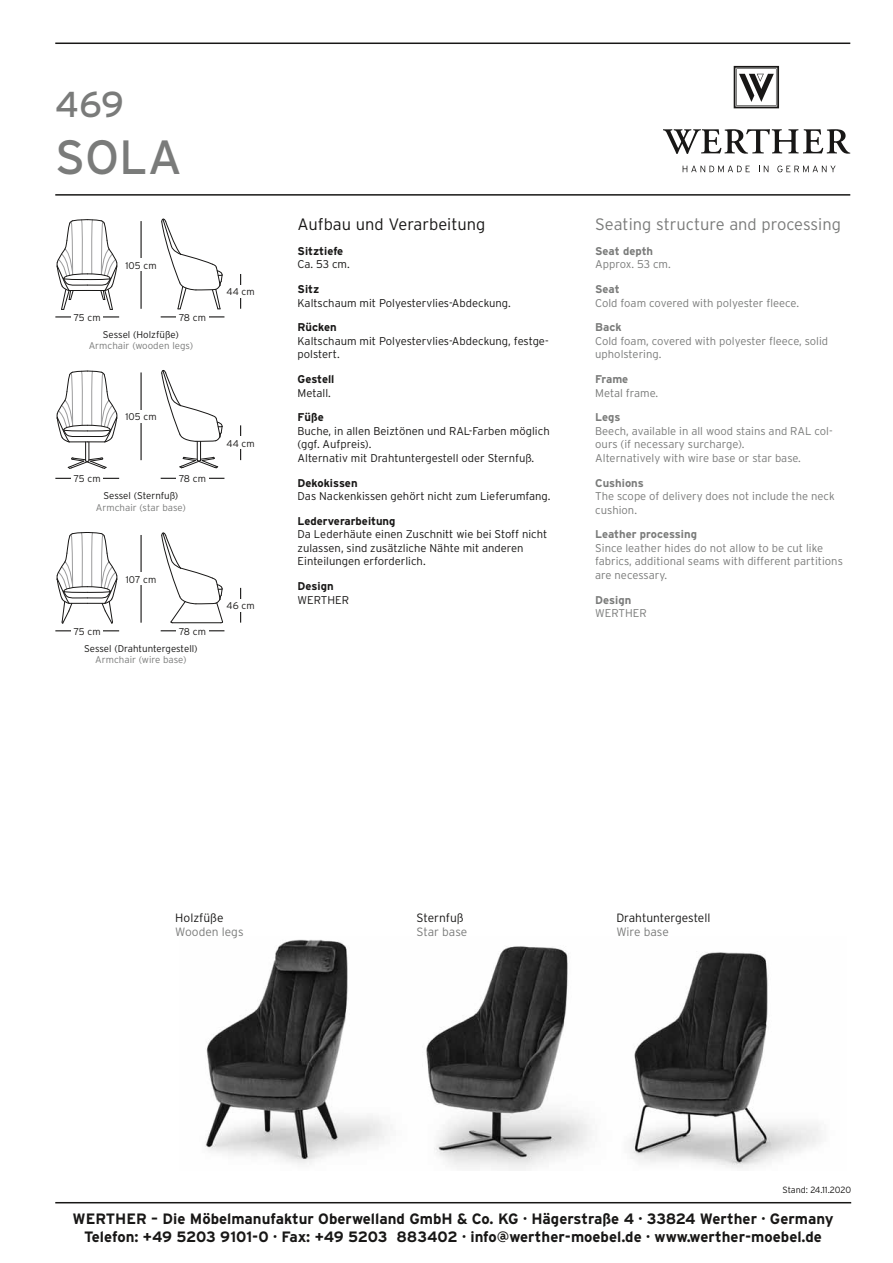
<style>
.page{position:relative;width:893px;height:1263px;background:#fff}
.page>*{position:absolute;margin:0;border:0;box-sizing:border-box;transform-origin:0 0}
.t1{font:48px "Interstate";color:#7a7b7a}
.t2{font:36px "Interstate";color:#7a7b7a}
.t3{font:300 16.5px "Interstate";color:#7a7b7a}
.t4{font:300 16.5px "Interstate";color:#181716}
.t5{font:700 15px/18px "Interstate";color:#181716;text-align:center}
.t6{font:300 12px "Interstate";color:#181716}
.t7{font:300 12px "Interstate";color:#7a7b7a}
.t8{font:300 11.25px/13.5px "Interstate";color:#7a7b7a}
.t9{font:300 11.25px/13.5px "Interstate";color:#181716}
.t10{font:700 11.25px "Interstate";color:#181716}
.t11{font:700 11.25px "Interstate";color:#7a7b7a}
.t12{font:300 9.75px "Interstate";color:#181716}
.t13{font:300 9.75px "Interstate";color:#7a7b7a}
.t14{font:300 9px "Interstate";letter-spacing:-.015em;color:#181716}
</style>
<div class="page">
<hr style="left:55px;top:1202px;width:796px;height:1px;background:#181716">
<hr style="left:55px;top:43px;width:795px;height:1px;background:#181716">
<svg style="left:683px;top:166px;width:67px;height:6px"></svg>
<svg style="left:759px;top:166px;width:9px;height:6px"></svg>
<svg style="left:777px;top:166px;width:59px;height:6px"></svg>
<svg style="left:663px;top:129px;width:187px;height:25px"></svg>
<svg style="left:734px;top:66px;width:45px;height:42px"></svg>
<hr style="left:55px;top:194px;width:795px;height:2px;background:#181716">
<img style="left:205px;top:939px;width:182px;height:225px">
<svg style="left:426px;top:946px;width:166px;height:224px"></svg>
<svg style="left:630px;top:952px;width:191px;height:216px"></svg>
<hr style="left:161px;top:316px;width:63px;height:1px;background:#181716">
<hr style="left:161px;top:478px;width:63px;height:1px;background:#181716">
<hr style="left:161px;top:630px;width:63px;height:1px;background:#181716">
<svg style="left:56px;top:219px;width:62px;height:91px"></svg>
<svg style="left:56px;top:370px;width:62px;height:99px"></svg>
<svg style="left:56px;top:532px;width:62px;height:92px"></svg>
<svg style="left:161px;top:218px;width:62px;height:92px"></svg>
<svg style="left:161px;top:370px;width:62px;height:99px"></svg>
<svg style="left:161px;top:532px;width:62px;height:92px"></svg>
<hr style="left:55px;top:316px;width:64px;height:1px;background:#181716">
<hr style="left:55px;top:478px;width:64px;height:1px;background:#181716">
<hr style="left:55px;top:630px;width:64px;height:1px;background:#181716">
<hr style="left:141px;top:221px;width:1px;height:88px;background:#181716">
<hr style="left:141px;top:372px;width:1px;height:88px;background:#181716">
<hr style="left:141px;top:535px;width:1px;height:88px;background:#181716">
<div style="left:176px;top:311px;width:33px;height:12px;background:#fff"></div>
<div style="left:176px;top:472px;width:33px;height:12px;background:#fff"></div>
<div style="left:176px;top:625px;width:33px;height:12px;background:#fff"></div>
<div style="left:71px;top:311px;width:32px;height:12px;background:#fff"></div>
<div style="left:71px;top:472px;width:32px;height:12px;background:#fff"></div>
<div style="left:71px;top:625px;width:32px;height:12px;background:#fff"></div>
<div style="left:123px;top:259px;width:36px;height:12px;background:#fff"></div>
<div style="left:123px;top:410px;width:36px;height:12px;background:#fff"></div>
<div style="left:123px;top:573px;width:36px;height:12px;background:#fff"></div>
<hr style="left:240px;top:274px;width:1px;height:35px;background:#181716">
<hr style="left:240px;top:425px;width:1px;height:35px;background:#181716">
<hr style="left:240px;top:588px;width:1px;height:35px;background:#181716">
<div style="left:224px;top:285px;width:33px;height:12px;background:#fff"></div>
<div style="left:224px;top:437px;width:33px;height:12px;background:#fff"></div>
<div style="left:224px;top:599px;width:33px;height:12px;background:#fff"></div>
<h2 class="t2" style="left:55px;top:84px;width:70px">469</h2>
<h1 class="t1" style="left:55px;top:131px;width:128px">SOLA</h1>
<p class="t12" style="left:74px;top:312px;width:28px">75 cm</p>
<p class="t12" style="left:126px;top:260px;width:33px">105 cm</p>
<p class="t12" style="left:179px;top:312px;width:28px">78 cm</p>
<p class="t12" style="left:103px;top:329px;width:77px">Sessel (Holzfüße)</p>
<p class="t13" style="left:89px;top:340px;width:106px">Armchair (wooden legs)</p>
<p class="t12" style="left:227px;top:286px;width:30px">44 cm</p>
<p class="t12" style="left:74px;top:473px;width:28px">75 cm</p>
<p class="t12" style="left:126px;top:411px;width:33px">105 cm</p>
<p class="t12" style="left:179px;top:473px;width:28px">78 cm</p>
<p class="t12" style="left:104px;top:490px;width:76px">Sessel (Sternfuß)</p>
<p class="t13" style="left:96px;top:502px;width:92px">Armchair (star base)</p>
<p class="t12" style="left:227px;top:438px;width:30px">44 cm</p>
<p class="t12" style="left:74px;top:626px;width:28px">75 cm</p>
<p class="t12" style="left:126px;top:574px;width:32px">107 cm</p>
<p class="t12" style="left:179px;top:626px;width:28px">78 cm</p>
<p class="t12" style="left:84px;top:643px;width:115px">Sessel (Drahtuntergestell)</p>
<p class="t13" style="left:95px;top:654px;width:93px">Armchair (wire base)</p>
<p class="t12" style="left:227px;top:600px;width:29px">46 cm</p>
<h3 class="t4" style="left:298px;top:215px;width:189px">Aufbau und Verarbeitung</h3>
<p class="t10" style="left:298px;top:245px;width:47px">Sitztiefe</p>
<p class="t9" style="left:298px;top:258px;width:54px">Ca. 53 cm.</p>
<p class="t10" style="left:298px;top:283px;width:23px">Sitz</p>
<p class="t9" style="left:298px;top:296px;width:215px">Kaltschaum mit Polyestervlies-Abdeckung.</p>
<p class="t10" style="left:298px;top:321px;width:41px">Rücken</p>
<p class="t9" style="left:298px;top:334px;width:253px">Kaltschaum mit Polyestervlies-Abdeckung, festge&shy;polstert.</p>
<p class="t10" style="left:298px;top:373px;width:38px">Gestell</p>
<p class="t9" style="left:298px;top:386px;width:35px">Metall.</p>
<p class="t10" style="left:298px;top:411px;width:28px">Füße</p>
<p class="t9" style="left:298px;top:424px;width:254px">Buche, in allen Beiztönen und RAL-Farben möglich (ggf. Aufpreis).<br>Alternativ mit Drahtuntergestell oder Sternfuß.</p>
<p class="t10" style="left:298px;top:476px;width:61px">Dekokissen</p>
<p class="t9" style="left:298px;top:489px;width:254px">Das Nackenkissen gehört nicht zum Lieferumfang.</p>
<p class="t10" style="left:298px;top:515px;width:99px">Lederverarbeitung</p>
<p class="t9" style="left:298px;top:528px;width:251px">Da Lederhäute einen Zuschnitt wie bei Stoff nicht zulassen, sind zusätzliche Nähte mit anderen<br>Einteilungen erforderlich.</p>
<p class="t10" style="left:298px;top:580px;width:37px">Design</p>
<p class="t9" style="left:298px;top:593px;width:53px">WERTHER</p>
<h3 class="t3" style="left:595px;top:215px;width:247px">Seating structure and processing</h3>
<p class="t11" style="left:595px;top:245px;width:59px">Seat depth</p>
<p class="t8" style="left:595px;top:258px;width:77px">Approx. 53 cm.</p>
<p class="t11" style="left:595px;top:283px;width:26px">Seat</p>
<p class="t8" style="left:595px;top:296px;width:205px">Cold foam covered with polyester fleece.</p>
<p class="t11" style="left:595px;top:321px;width:28px">Back</p>
<p class="t8" style="left:595px;top:334px;width:234px">Cold foam, covered with polyester fleece, solid upholstering.</p>
<p class="t11" style="left:595px;top:373px;width:35px">Frame</p>
<p class="t8" style="left:595px;top:386px;width:64px">Metal frame.</p>
<p class="t11" style="left:595px;top:411px;width:27px">Legs</p>
<p class="t8" style="left:595px;top:424px;width:239px">Beech, available in all wood stains and RAL col&shy;ours (if necessary surcharge).<br>Alternatively with wire base or star base.</p>
<p class="t11" style="left:595px;top:476px;width:50px">Cushions</p>
<p class="t8" style="left:595px;top:489px;width:241px">The scope of delivery does not include the neck cushion.</p>
<p class="t11" style="left:595px;top:528px;width:103px">Leather processing</p>
<p class="t8" style="left:595px;top:541px;width:249px">Since leather hides do not allow to be cut like fabrics, additional seams with different partitions are necessary.</p>
<p class="t11" style="left:595px;top:593px;width:37px">Design</p>
<p class="t8" style="left:595px;top:606px;width:53px">WERTHER</p>
<p class="t6" style="left:175px;top:911px;width:50px">Holzfüße</p>
<p class="t7" style="left:175px;top:925px;width:70px">Wooden legs</p>
<p class="t6" style="left:417px;top:911px;width:49px">Sternfuß</p>
<p class="t7" style="left:417px;top:925px;width:52px">Star base</p>
<p class="t6" style="left:616px;top:911px;width:96px">Drahtuntergestell</p>
<p class="t7" style="left:616px;top:925px;width:54px">Wire base</p>
<p class="t14" style="left:782px;top:1184px;width:70px">Stand: 24.11.2020</p>
<h3 class="t5" style="left:72px;top:1209px;width:763px">WERTHER – Die Möbelmanufaktur Oberwelland GmbH &amp; Co. KG · Hägerstraße 4 · 33824 Werther · Germany<br>Telefon: +49 5203 9101-0 · Fax: +49 5203 883402 · info@werther-moebel.de · www.werther-moebel.de</h3>
</div>
